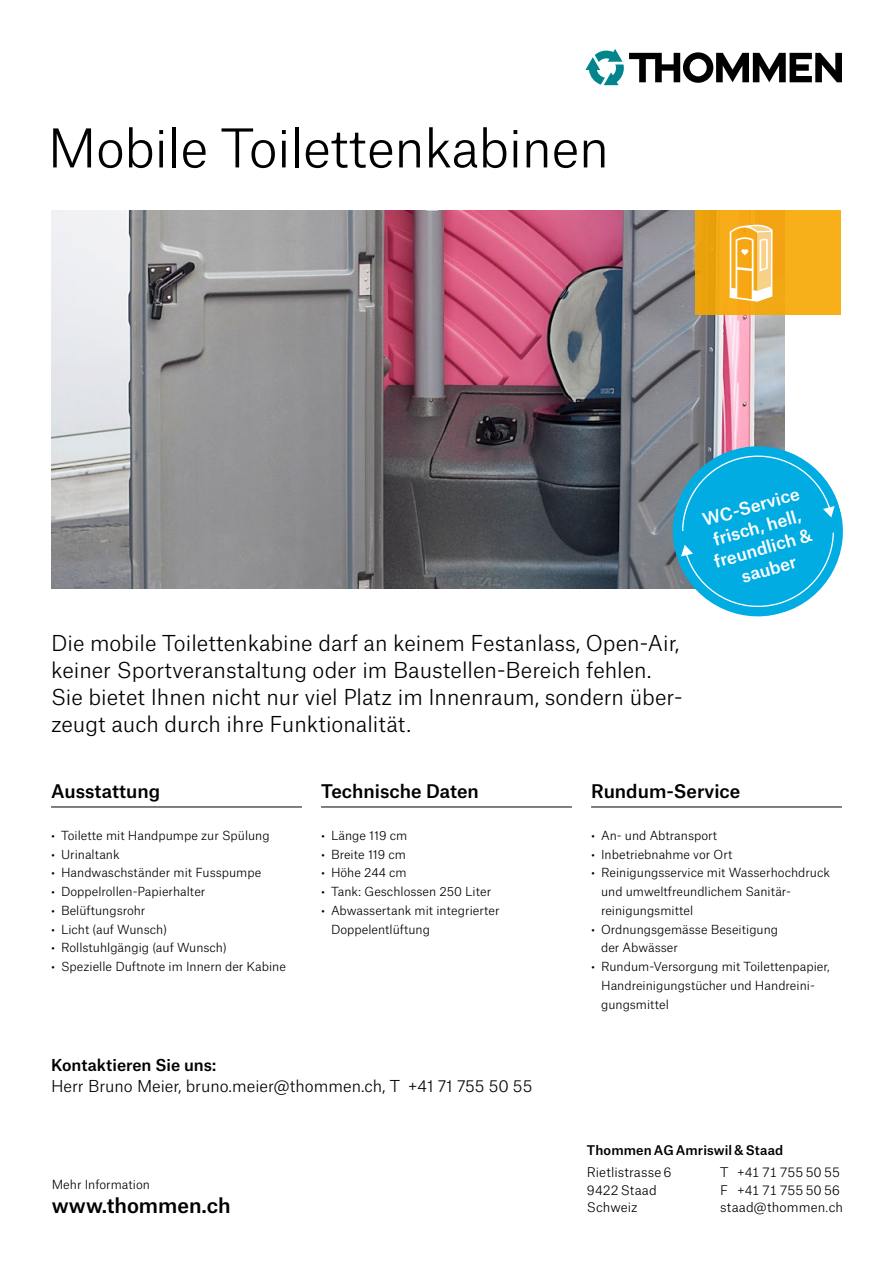
<style>
.page{position:relative;width:893px;height:1263px;background:#fff}
.page>*{position:absolute;margin:0;border:0;box-sizing:border-box;transform-origin:0 0}
.t1{font:300 51px "Atlas Grotesk";letter-spacing:-.01em;color:#000}
.t2{font:300 21px/27px "Atlas Grotesk";color:#000}
.t3{font:500 19.95px "Atlas Grotesk";color:#000}
.t4{font:500 18px "Atlas Grotesk";color:#000}
.t5{font:500 16.8px/21.6px "Atlas Grotesk";color:#fff;text-align:center}
.t6{font:300 15.75px "Atlas Grotesk";color:#000}
.t7{font:500 15.75px "Atlas Grotesk";color:#000}
.t8{font:300 12.75px/17.2px "Atlas Grotesk";letter-spacing:.01em;color:#000}
.t9{font:500 12.75px "Atlas Grotesk";letter-spacing:.01em;color:#000}
.t10{font:300 12px/18.8px "Atlas Grotesk";color:#000}
</style>
<div class="page">
<svg style="left:585px;top:49px;width:257px;height:36px"></svg>
<hr style="left:51px;top:807px;width:251px;height:1px;background:#000">
<hr style="left:321px;top:807px;width:251px;height:1px;background:#000">
<hr style="left:591px;top:807px;width:251px;height:1px;background:#000">
<img style="left:51px;top:211px;width:733px;height:377px">
<div style="left:696px;top:211px;width:145px;height:104px;background:linear-gradient(to right,#efa411,#f9b11d)"></div>
<svg style="left:730px;top:225px;width:42px;height:77px"></svg>
<svg style="left:663px;top:437px;width:180px;height:180px"></svg>
<h1 class="t1" style="left:47px;top:108px;width:563px">Mobile Toilettenkabinen</h1>
<h3 class="t5" style="left:699px;top:508px;width:102px;rotate:-16deg">WC-Service frisch, hell, freundlich &amp; sauber</h3>
<h2 class="t2" style="left:51px;top:627px;width:633px">Die mobile Toilettenkabine darf an keinem Festanlass, Open-Air, keiner Sportveranstaltung oder im Baustellen-Bereich fehlen.<br>Sie bietet Ihnen nicht nur viel Platz im Innenraum, sondern über&shy;zeugt auch durch ihre Funktionalität.</h2>
<h3 class="t4" style="left:51px;top:776px;width:111px">Ausstattung</h3>
<h3 class="t4" style="left:321px;top:776px;width:159px">Technische Daten</h3>
<h3 class="t4" style="left:591px;top:776px;width:151px">Rundum-Service</h3>
<p class="t10" style="left:51px;top:825px;width:220px">• Toilette mit Handpumpe zur Spülung</p>
<p class="t10" style="left:51px;top:844px;width:70px">• Urinaltank</p>
<p class="t10" style="left:51px;top:862px;width:212px">• Handwaschständer mit Fusspumpe</p>
<p class="t10" style="left:51px;top:881px;width:156px">• Doppelrollen-Papierhalter</p>
<p class="t10" style="left:51px;top:900px;width:96px">• Belüftungsrohr</p>
<p class="t10" style="left:51px;top:919px;width:117px">• Licht (auf Wunsch)</p>
<p class="t10" style="left:51px;top:937px;width:177px">• Rollstuhlgängig (auf Wunsch)</p>
<p class="t10" style="left:51px;top:956px;width:236px">• Spezielle Duftnote im Innern der Kabine</p>
<p class="t10" style="left:321px;top:825px;width:88px">• Länge 119 cm</p>
<p class="t10" style="left:321px;top:843px;width:86px">• Breite 119 cm</p>
<p class="t10" style="left:321px;top:862px;width:87px">• Höhe 244 cm</p>
<p class="t10" style="left:321px;top:881px;width:172px">• Tank: Geschlossen 250 Liter</p>
<p class="t10" style="left:331px;top:900px;width:170px;text-indent:-10px">• Abwassertank mit integrierter<br>Doppelentlüftung</p>
<h3 class="t7" style="left:51px;top:1052px;width:167px">Kontaktieren Sie uns:</h3>
<h3 class="t6" style="left:51px;top:1074px;width:483px">Herr Bruno Meier, bruno.meier@thommen.ch, T +41 71 755 50 55</h3>
<p class="t10" style="left:52px;top:1174px;width:100px">Mehr Information</p>
<h3 class="t3" style="left:52px;top:1189px;width:180px">www.thommen.ch</h3>
<p class="t10" style="left:591px;top:825px;width:128px">• An- und Abtransport</p>
<p class="t10" style="left:591px;top:843px;width:143px">• Inbetriebnahme vor Ort</p>
<p class="t10" style="left:601px;top:862px;width:230px;text-indent:-10px">• Reinigungsservice mit Wasserhochdruck und umweltfreundlichem Sanitär&shy;reinigungsmittel</p>
<p class="t10" style="left:601px;top:918px;width:179px;text-indent:-10px">• Ordnungsgemässe Beseitigung der Abwässer</p>
<p class="t10" style="left:601px;top:956px;width:230px;text-indent:-10px">• Rundum-Versorgung mit Toilettenpapier,<br>Handreinigungstücher und Handreini&shy;gungsmittel</p>
<p class="t9" style="left:587px;top:1140px;width:198px">Thommen AG Amriswil &amp; Staad</p>
<p class="t8" style="left:587px;top:1163px;width:86px">Rietlistrasse 6<br>9422 Staad<br>Schweiz</p>
<p class="t8" style="left:720px;top:1163px;width:125px">T +41 71 755 50 55<br>F +41 71 755 50 56 staad@thommen.ch</p>
</div>
